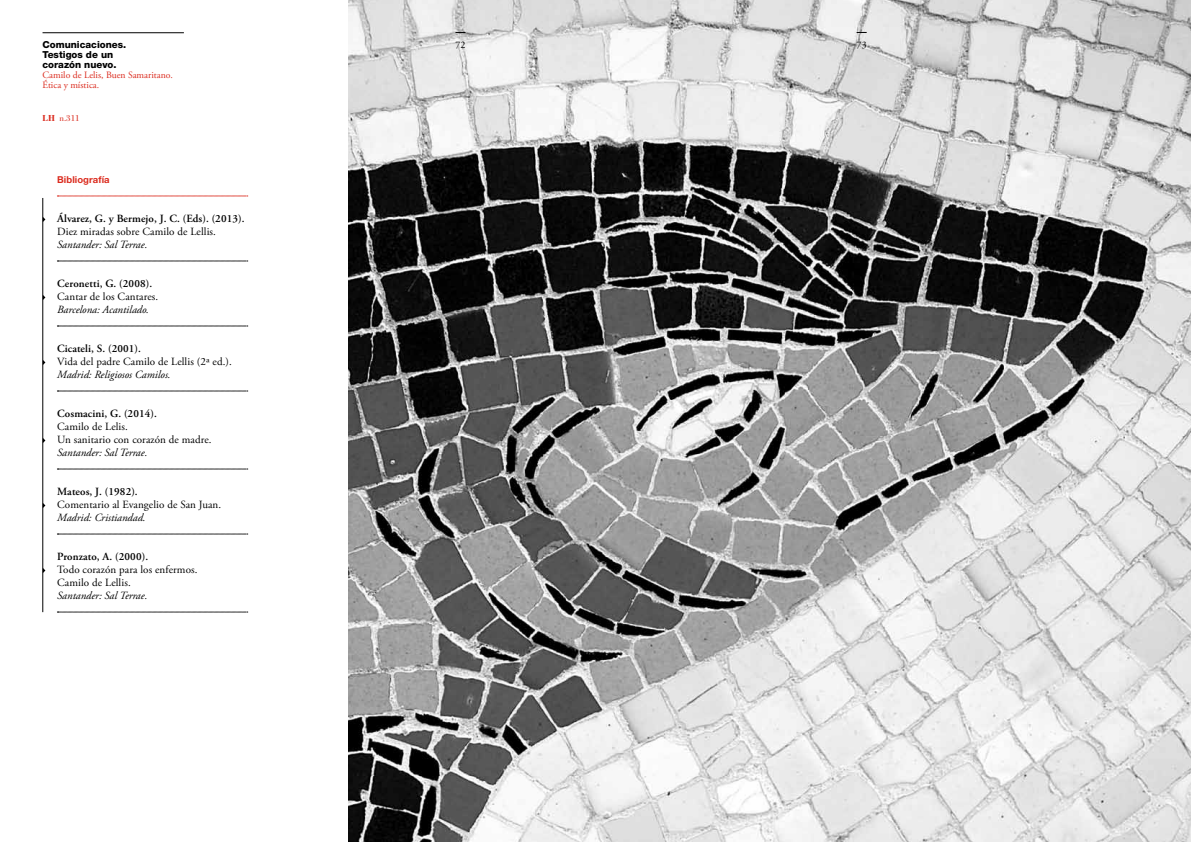
<style>
.page{position:relative;width:1191px;height:842px;background:#fff}
.page>*{position:absolute;margin:0;border:0;box-sizing:border-box;transform-origin:0 0}
.t1{font:11px/13px "Adobe Garamond Pro";letter-spacing:.01em;color:#000}
.t2{font:600 11px/13px "Adobe Garamond Pro";letter-spacing:.01em;color:#000}
.t3{font:italic 11px/13px "Adobe Garamond Pro";color:#000}
.t4{font:10px "Adobe Garamond Pro";color:#000}
.t5{font:9.7px/10px "Adobe Garamond Pro";color:#db2b1e}
.t6{font:700 9.5px "Helvetica Neue LT Std";letter-spacing:.01em;color:#db2b1e}
.t7{font:9px "Bodoni Std";color:#db2b1e}
.s1{font-family:"Helvetica Neue LT Std";font-weight:800;color:#000}
.s2{font-weight:700}
.s3{font-weight:400}
.s4{font-weight:400;font-style:italic}
.s5{font-weight:600;font-style:normal}
.s6{font-style:normal}
.s7{font-weight:600}
.s8{font-style:italic}
</style>
<div class="page">
<img style="left:348px;top:0;width:843px;height:842px">
<hr style="left:43px;top:33px;width:141px;height:1px;background:#000">
<svg style="left:57px;top:196px;width:191px;height:1px"></svg>
<svg style="left:57px;top:261px;width:191px;height:1px"></svg>
<svg style="left:57px;top:326px;width:191px;height:1px"></svg>
<svg style="left:57px;top:391px;width:191px;height:1px"></svg>
<svg style="left:57px;top:469px;width:191px;height:1px"></svg>
<svg style="left:57px;top:534px;width:191px;height:1px"></svg>
<svg style="left:57px;top:612px;width:191px;height:1px"></svg>
<hr style="left:43px;top:198px;width:1px;height:414px;background:#000">
<p class="t5" style="left:43px;top:40px;width:132px"><span class="s1">Comunicaciones.<br>Testigos de un<br>corazón nuevo.<br></span>Camilo de Lelis, Buen Samaritano.<br>Ética y mística.</p>
<p class="t4" style="left:455px;top:39px;width:12px">72</p>
<p class="t7" style="left:43px;top:113px;width:39px"><span class="s2">LH</span> n.311</p>
<p class="t6" style="left:57px;top:174px;width:54px">Bibliografía</p>
<p class="t2" style="left:57px;top:212px;width:189px">Álvarez, G. y Bermejo, J. C. (Eds). (2013).<br><span class="s3">Diez miradas sobre Camilo de Lellis.<br></span><span class="s4">Santander: Sal Terrae.</span></p>
<p class="t3" style="left:57px;top:277px;width:103px"><span class="s5">Ceronetti, G. (2008).<br></span><span class="s6">Cantar de los Cantares.<br></span>Barcelona: Acantilado.</p>
<p class="t1" style="left:57px;top:342px;width:176px"><span class="s7">Cicateli, S. (2001).<br></span>Vida del padre Camilo de Lellis (2ª ed.).<br><span class="s8">Madrid: Religiosos Camilos.</span></p>
<p class="t1" style="left:57px;top:407px;width:156px"><span class="s7">Cosmacini, G. (2014).<br></span>Camilo de Lelis.<br>Un sanitario con corazón de madre.<br><span class="s8">Santander: Sal Terrae.</span></p>
<p class="t1" style="left:57px;top:485px;width:165px"><span class="s7">Mateos, J. (1982).<br></span>Comentario al Evangelio de San Juan.<br><span class="s8">Madrid: Cristiandad.</span></p>
<p class="t1" style="left:57px;top:550px;width:142px"><span class="s7">Pronzato, A. (2000).<br></span>Todo corazón para los enfermos.<br>Camilo de Lellis.<br><span class="s8">Santander: Sal Terrae.</span></p>
<p class="t4" style="left:856px;top:39px;width:12px">73</p>
</div>
